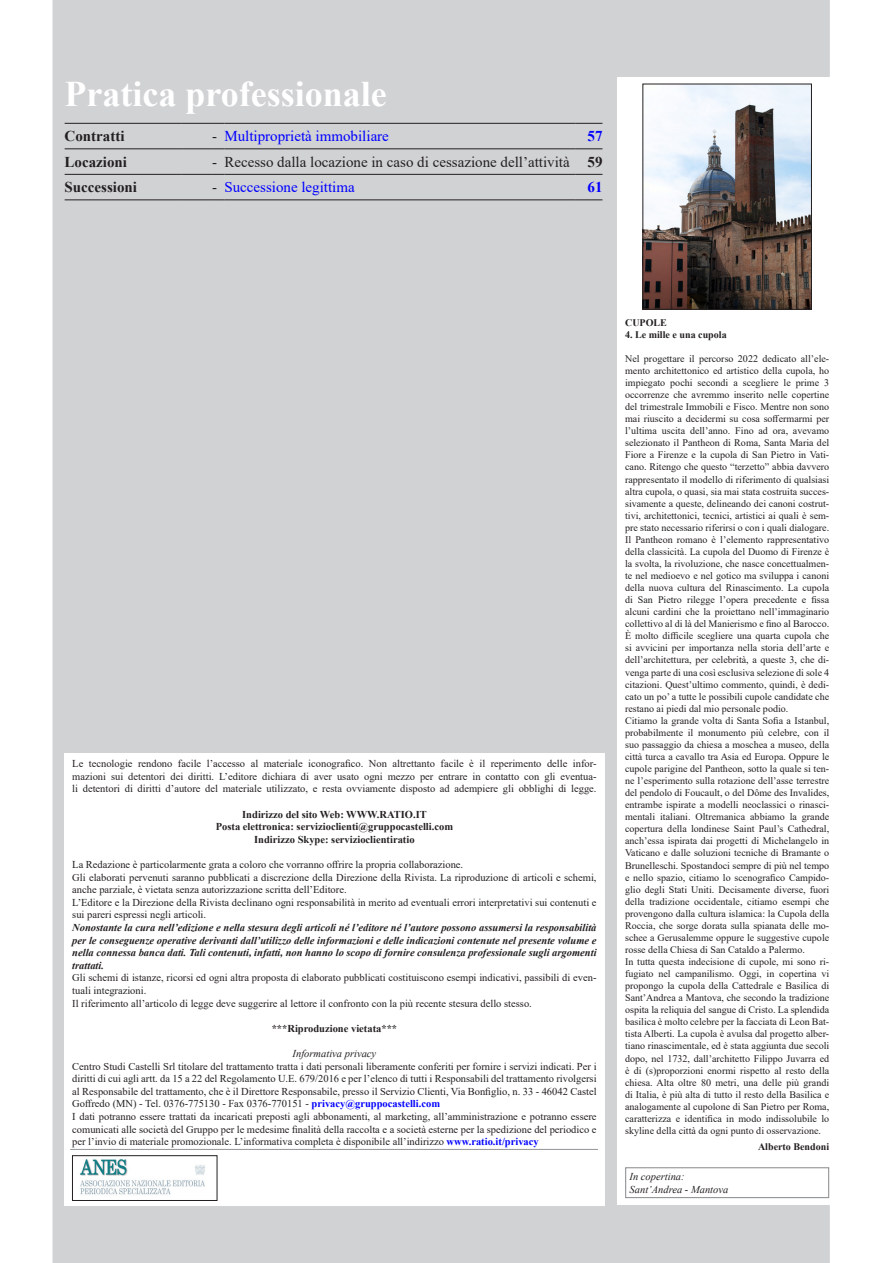
<style>
.page{position:relative;width:893px;height:1263px;background:#fff}
.page>*{position:absolute;margin:0;border:0;box-sizing:border-box;transform-origin:0 0}
.t1{font:700 36px "Times New Roman";color:#fff}
.t2{font:15px "Times New Roman";color:#231f20}
.t3{font:15px "Times New Roman";color:#00f}
.t4{font:700 15px "Times New Roman";color:#231f20}
.t5{font:700 15px "Times New Roman";color:#00f}
.t6{font:10.5px/12.6px "Times New Roman";color:#231f20}
.t7{font:italic 700 10.5px/12.6px "Times New Roman";color:#231f20;text-align:justify}
.t8{font:700 10.5px/12.6px "Times New Roman";color:#231f20;text-align:center}
.t9{font:italic 10.5px "Times New Roman";color:#231f20}
.t10{font:10.05px/12px "Times New Roman";color:#231f20;text-align:justify}
.t11{font:700 10.05px "Times New Roman";color:#231f20}
.s1{font-weight:700;color:#00f}
</style>
<div class="page">
<div style="left:52px;top:0;width:778px;height:1263px;background:#d1d2d4"></div>
<div style="left:65px;top:753px;width:540px;height:452px;background:#fff"></div>
<hr style="left:70px;top:1149px;width:528px;height:1px;background:#939598">
<img style="left:80px;top:1159px;width:125px;height:36px">
<div style="left:72px;top:1155px;width:145px;height:46px;border:1px solid #231f20"></div>
<div style="left:617px;top:77px;width:219px;height:1128px;background:#fff"></div>
<div style="left:625px;top:1167px;width:204px;height:31px;border:1px solid #939598"></div>
<hr style="left:65px;top:149px;width:117px;height:1px;background:#231f20">
<hr style="left:182px;top:149px;width:30px;height:1px;background:#231f20">
<svg style="left:212px;top:149px;width:12px;height:1px"></svg>
<hr style="left:224px;top:149px;width:351px;height:1px;background:#231f20">
<hr style="left:65px;top:174px;width:117px;height:1px;background:#231f20">
<hr style="left:182px;top:174px;width:30px;height:1px;background:#231f20">
<svg style="left:212px;top:174px;width:12px;height:1px"></svg>
<hr style="left:224px;top:174px;width:351px;height:1px;background:#231f20">
<svg style="left:575px;top:174px;width:27px;height:1px"></svg>
<hr style="left:65px;top:200px;width:117px;height:1px;background:#231f20">
<hr style="left:182px;top:200px;width:30px;height:1px;background:#231f20">
<svg style="left:212px;top:200px;width:12px;height:1px"></svg>
<hr style="left:224px;top:200px;width:351px;height:1px;background:#231f20">
<svg style="left:575px;top:200px;width:27px;height:1px"></svg>
<hr style="left:65px;top:123px;width:117px;height:1px;background:#231f20">
<hr style="left:182px;top:123px;width:30px;height:1px;background:#231f20">
<svg style="left:212px;top:123px;width:12px;height:1px"></svg>
<hr style="left:224px;top:123px;width:351px;height:1px;background:#231f20">
<svg style="left:575px;top:123px;width:27px;height:1px"></svg>
<svg style="left:575px;top:149px;width:27px;height:1px"></svg>
<img style="left:644px;top:86px;width:166px;height:222px">
<div style="left:642px;top:84px;width:170px;height:226px;border:1px solid #231f20"></div>
<p class="t1" style="left:65px;top:68px;width:324px">Pratica professionale</p>
<p class="t4" style="left:65px;top:125px;width:61px">Contratti</p>
<p class="t2" style="left:212px;top:126px;width:6px">-</p>
<p class="t3" style="left:224px;top:126px;width:166px">Multiproprietà immobiliare</p>
<p class="t5" style="left:587px;top:125px;width:16px">57</p>
<p class="t4" style="left:65px;top:151px;width:64px">Locazioni</p>
<p class="t2" style="left:212px;top:151px;width:6px">-</p>
<p class="t2" style="left:224px;top:151px;width:347px">Recesso dalla locazione in caso di cessazione dell’attività</p>
<p class="t4" style="left:587px;top:151px;width:16px">59</p>
<p class="t4" style="left:65px;top:176px;width:74px">Successioni</p>
<p class="t2" style="left:212px;top:177px;width:6px">-</p>
<p class="t3" style="left:224px;top:177px;width:132px">Successione legittima</p>
<p class="t5" style="left:587px;top:176px;width:16px">61</p>
<p class="t6" style="left:72px;top:757px;width:526px;text-align:justify">Le tecnologie rendono facile l’accesso al materiale iconografico. Non altrettanto facile è il reperimento delle infor&shy;mazioni sui detentori dei diritti. L’editore dichiara di aver usato ogni mezzo per entrare in contatto con gli eventua&shy;li detentori di diritti d’autore del materiale utilizzato, e resta ovviamente disposto ad adempiere gli obblighi di legge.</p>
<p class="t8" style="left:216px;top:807px;width:239px">Indirizzo del sito Web: WWW.RATIO.IT<br>Posta elettronica: servizioclienti@gruppocastelli.com<br>Indirizzo Skype: servizioclientiratio</p>
<p class="t6" style="left:72px;top:858px;width:526px">La Redazione è particolarmente grata a coloro che vorranno offrire la propria collaborazione.<br>Gli elaborati pervenuti saranno pubblicati a discrezione della Direzione della Rivista. La riproduzione di articoli e schemi, anche parziale, è vietata senza autorizzazione scritta dell’Editore.<br>L’Editore e la Direzione della Rivista declinano ogni responsabilità in merito ad eventuali errori interpretativi sui contenuti e sui pareri espressi negli articoli.</p>
<p class="t7" style="left:72px;top:921px;width:526px">Nonostante la cura nell’edizione e nella stesura degli articoli né l’editore né l’autore possono assumersi la responsabilità per le conseguenze operative derivanti dall’utilizzo delle informazioni e delle indicazioni contenute nel presente volume e nella connessa banca dati. Tali contenuti, infatti, non hanno lo scopo di fornire consulenza professionale sugli argomenti trattati.</p>
<p class="t6" style="left:72px;top:971px;width:526px">Gli schemi di istanze, ricorsi ed ogni altra proposta di elaborato pubblicati costituiscono esempi indicativi, passibili di even&shy;tuali integrazioni.<br>Il riferimento all’articolo di legge deve suggerire al lettore il confronto con la più recente stesura dello stesso.</p>
<p class="t8" style="left:272px;top:1022px;width:127px">***Riproduzione vietata***</p>
<p class="t9" style="left:293px;top:1046px;width:85px">Informativa privacy</p>
<p class="t6" style="left:72px;top:1059px;width:526px">Centro Studi Castelli Srl titolare del trattamento tratta i dati personali liberamente conferiti per fornire i servizi indicati. Per i diritti di cui agli artt. da 15 a 22 del Regolamento U.E. 679/2016 e per l’elenco di tutti i Responsabili del trattamento rivolgersi al Responsabile del trattamento, che è il Direttore Responsabile, presso il Servizio Clienti, Via Bonfiglio, n. 33 - 46042 Castel Goffredo (MN) - Tel. 0376-775130 - Fax 0376-770151 - <span class="s1">privacy@gruppocastelli.com<br></span>I dati potranno essere trattati da incaricati preposti agli abbonamenti, al marketing, all’amministrazione e potranno essere comunicati alle società del Gruppo per le medesime finalità della raccolta e a società esterne per la spedizione del periodico e per l’invio di materiale promozionale. L’informativa completa è disponibile all’indirizzo <span class="s1">www.ratio.it/privacy</span></p>
<p class="t11" style="left:625px;top:315px;width:43px">CUPOLE</p>
<p class="t11" style="left:625px;top:327px;width:103px">4. Le mille e una cupola</p>
<p class="t10" style="left:625px;top:352px;width:206px">Nel progettare il percorso 2022 dedicato all’ele&shy;mento architettonico ed artistico della cupola, ho impiegato pochi secondi a scegliere le prime 3 occorrenze che avremmo inserito nelle copertine del trimestrale Immobili e Fisco. Mentre non sono mai riuscito a decidermi su cosa soffermarmi per l’ultima uscita dell’anno. Fino ad ora, avevamo selezionato il Pantheon di Roma, Santa Maria del Fiore a Firenze e la cupola di San Pietro in Vati&shy;cano. Ritengo che questo “terzetto” abbia davvero rappresentato il modello di riferimento di qualsiasi altra cupola, o quasi, sia mai stata costruita succes&shy;sivamente a queste, delineando dei canoni costrut&shy;tivi, architettonici, tecnici, artistici ai quali è sem&shy;pre stato necessario riferirsi o con i quali dialogare.<br>Il Pantheon romano è l’elemento rappresentativo della classicità. La cupola del Duomo di Firenze è la svolta, la rivoluzione, che nasce concettualmen&shy;te nel medioevo e nel gotico ma sviluppa i canoni della nuova cultura del Rinascimento. La cupola di San Pietro rilegge l’opera precedente e fissa alcuni cardini che la proiettano nell’immaginario collettivo al di là del Manierismo e fino al Barocco.<br>È molto difficile scegliere una quarta cupola che si avvicini per importanza nella storia dell’arte e dell’architettura, per celebrità, a queste 3, che di&shy;venga parte di una così esclusiva selezione di sole 4 citazioni. Quest’ultimo commento, quindi, è dedi&shy;cato un po’ a tutte le possibili cupole candidate che restano ai piedi dal mio personale podio.</p>
<p class="t10" style="left:625px;top:714px;width:206px">Citiamo la grande volta di Santa Sofia a Istanbul, probabilmente il monumento più celebre, con il suo passaggio da chiesa a moschea a museo, della città turca a cavallo tra Asia ed Europa. Oppure le cupole parigine del Pantheon, sotto la quale si ten&shy;ne l’esperimento sulla rotazione dell’asse terrestre del pendolo di Foucault, o del Dôme des Invalides, entrambe ispirate a modelli neoclassici o rinasci&shy;mentali italiani. Oltremanica abbiamo la grande copertura della londinese Saint Paul’s Cathedral, anch’essa ispirata dai progetti di Michelangelo in Vaticano e dalle soluzioni tecniche di Bramante o Brunelleschi. Spostandoci sempre di più nel tempo e nello spazio, citiamo lo scenografico Campido&shy;glio degli Stati Uniti. Decisamente diverse, fuori della tradizione occidentale, citiamo esempi che provengono dalla cultura islamica: la Cupola della Roccia, che sorge dorata sulla spianata delle mo&shy;schee a Gerusalemme oppure le suggestive cupole rosse della Chiesa di San Cataldo a Palermo.</p>
<p class="t10" style="left:625px;top:955px;width:206px">In tutta questa indecisione di cupole, mi sono ri&shy;fugiato nel campanilismo. Oggi, in copertina vi propongo la cupola della Cattedrale e Basilica di Sant’Andrea a Mantova, che secondo la tradizione ospita la reliquia del sangue di Cristo. La splendida basilica è molto celebre per la facciata di Leon Bat&shy;tista Alberti. La cupola è avulsa dal progetto alber&shy;tiano rinascimentale, ed è stata aggiunta due secoli dopo, nel 1732, dall’architetto Filippo Juvarra ed è di (s)proporzioni enormi rispetto al resto della chiesa. Alta oltre 80 metri, una delle più grandi di Italia, è più alta di tutto il resto della Basilica e analogamente al cupolone di San Pietro per Roma, caratterizza e identifica in modo indissolubile lo skyline della città da ogni punto di osservazione.</p>
<p class="t11" style="left:758px;top:1139px;width:73px">Alberto Bendoni</p>
<p class="t9" style="left:630px;top:1169px;width:57px">In copertina:</p>
<p class="t9" style="left:630px;top:1182px;width:100px">Sant’Andrea - Mantova</p>
</div>
